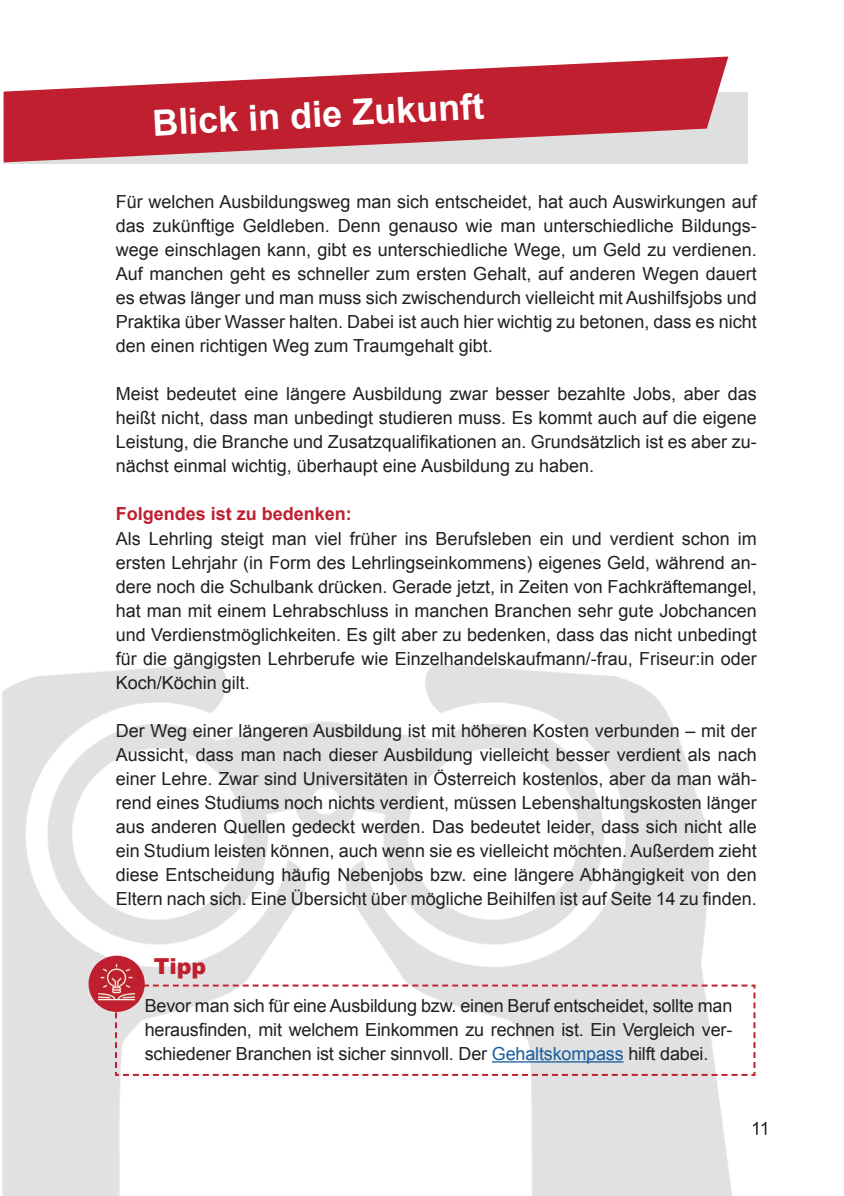
<style>
.page{position:relative;width:844px;height:1196px;background:#fff}
.page>*{position:absolute;margin:0;border:0;box-sizing:border-box;transform-origin:0 0}
.t1{font:700 36px "Arial";color:#fff}
.t2{font:900 22px "Arial";color:#bf1f2e}
.t3{font:18px/24px "Arial";color:#231f20;text-align:justify}
.t4{font:700 18px "Arial";color:#bf1f2e}
.s1{color:#175d9e}
</style>
<div class="page">
<img style="left:2px;top:664px;width:765px;height:531px">
<svg style="left:753px;top:1121px;width:13px;height:13px"></svg>
<div style="left:4px;top:92px;width:744px;height:72px;background:#dde0df"></div>
<svg style="left:4px;top:56px;width:724px;height:106px;fill:#bf1f2e"></svg>
<svg style="left:115px;top:984px;width:640px;height:91px"></svg>
<hr style="left:492px;top:1061px;width:131px;height:1px;background:#175d9e">
<div style="left:88px;top:955px;width:57px;height:56px;background:#bf1f2e;border-radius:50%"></div>
<img style="left:95px;top:959px;width:44px;height:45px">
<h1 class="t1" style="left:151px;top:99px;width:334px;rotate:-3deg">Blick in die Zukunft</h1>
<p class="t3" style="left:116px;top:190px;width:642px">Für welchen Ausbildungsweg man sich entscheidet, hat auch Auswirkungen auf das zukünftige Geldleben. Denn genauso wie man unterschiedliche Bildungs&shy;wege einschlagen kann, gibt es unterschiedliche Wege, um Geld zu verdienen.<br>Auf manchen geht es schneller zum ersten Gehalt, auf anderen Wegen dauert es etwas länger und man muss sich zwischendurch vielleicht mit Aushilfsjobs und Praktika über Wasser halten. Dabei ist auch hier wichtig zu betonen, dass es nicht den einen richtigen Weg zum Traumgehalt gibt.</p>
<p class="t3" style="left:116px;top:382px;width:642px">Meist bedeutet eine längere Ausbildung zwar besser bezahlte Jobs, aber das heißt nicht, dass man unbedingt studieren muss. Es kommt auch auf die eigene Leistung, die Branche und Zusatzqualifikationen an. Grundsätzlich ist es aber zu&shy;nächst einmal wichtig, überhaupt eine Ausbildung zu haben.</p>
<p class="t4" style="left:116px;top:502px;width:238px">Folgendes ist zu bedenken:</p>
<p class="t3" style="left:116px;top:526px;width:642px">Als Lehrling steigt man viel früher ins Berufsleben ein und verdient schon im ersten Lehrjahr (in Form des Lehrlingseinkommens) eigenes Geld, während an&shy;dere noch die Schulbank drücken. Gerade jetzt, in Zeiten von Fachkräftemangel, hat man mit einem Lehrabschluss in manchen Branchen sehr gute Jobchancen und Verdienstmöglichkeiten. Es gilt aber zu bedenken, dass das nicht unbedingt für die gängigsten Lehrberufe wie Einzelhandelskaufmann/-frau, Friseur:in oder Koch/Köchin gilt.</p>
<p class="t3" style="left:116px;top:718px;width:642px">Der Weg einer längeren Ausbildung ist mit höheren Kosten verbunden – mit der Aussicht, dass man nach dieser Ausbildung vielleicht besser verdient als nach einer Lehre. Zwar sind Universitäten in Österreich kostenlos, aber da man wäh&shy;rend eines Studiums noch nichts verdient, müssen Lebenshaltungskosten länger aus anderen Quellen gedeckt werden. Das bedeutet leider, dass sich nicht alle ein Studium leisten können, auch wenn sie es vielleicht möchten. Außerdem zieht diese Entscheidung häufig Nebenjobs bzw. eine längere Abhängigkeit von den Eltern nach sich. Eine Übersicht über mögliche Beihilfen ist auf Seite 14 zu finden.</p>
<p class="t2" style="left:154px;top:950px;width:54px">Tipp</p>
<p class="t3" style="left:145px;top:993px;width:589px">Bevor man sich für eine Ausbildung bzw. einen Beruf entscheidet, sollte man herausfinden, mit welchem Einkommen zu rechnen ist. Ein Vergleich ver&shy;schiedener Branchen ist sicher sinnvoll. Der <span class="s1">Gehaltskompass</span> hilft dabei.</p>
</div>
